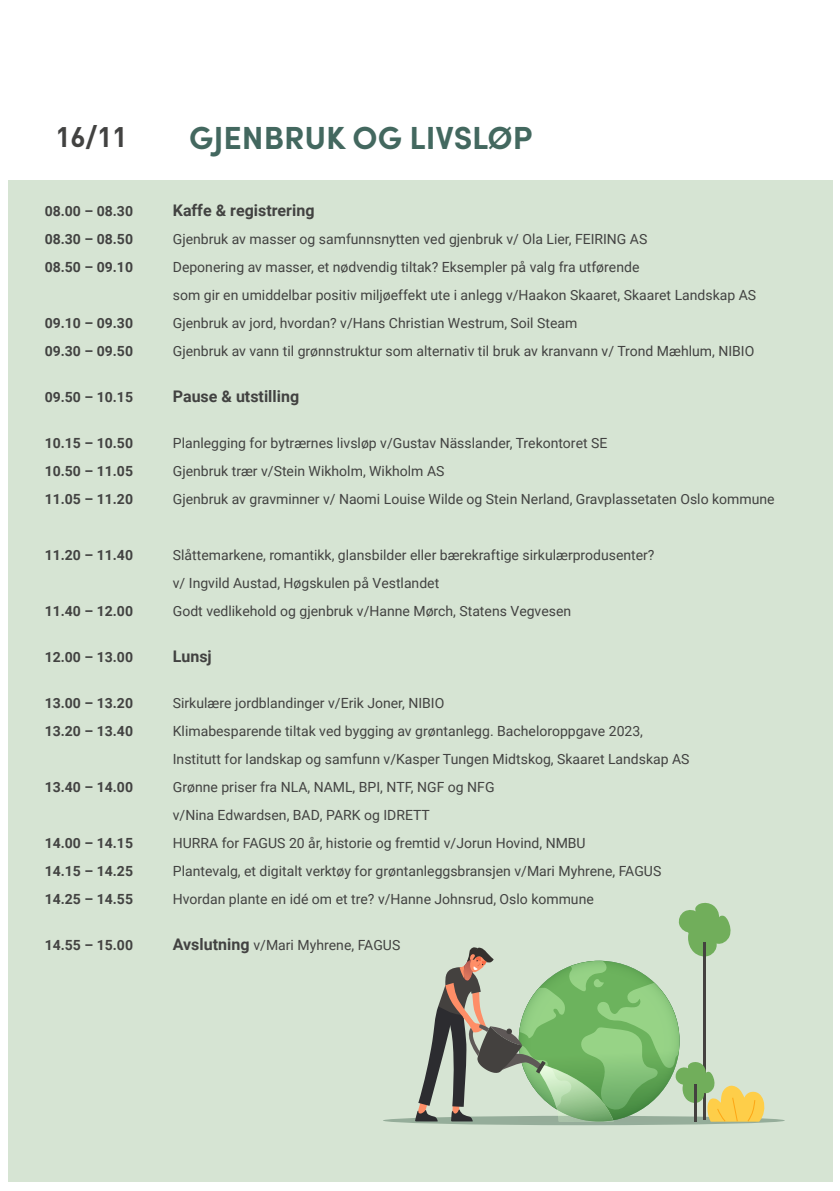
<style>
.page{position:relative;width:840px;height:1191px;background:#fff}
.page>*{position:absolute;margin:0;border:0;box-sizing:border-box;transform-origin:0 0}
.t1{font:700 32px "Sofia Pro";color:#43685f}
.t2{font:700 28px "DINOT";color:#424241}
.t3{font:700 16px "Roboto";color:#424241}
.t4{font:14px/28px "Roboto";color:#424241}
.t5{font:700 14px "Roboto";color:#424241}
.s1{font-weight:700;font-size:16px}
</style>
<div class="page">
<div style="left:8px;top:180px;width:823px;height:1001px;background:#d6e4d3"></div>
<svg style="left:382px;top:1115px;width:402px;height:10px"></svg>
<svg style="left:415px;top:902px;width:350px;height:219px"></svg>
<hr style="left:693px;top:1083px;width:3px;height:38px;background:#44413f">
<h2 class="t2" style="left:55px;top:119px;width:74px">16/11</h2>
<h1 class="t1" style="left:189px;top:113px;width:344px">GJENBRUK OG LIVSLØP</h1>
<p class="t5" style="left:45px;top:201px;width:90px">08.00 – 08.30</p>
<p class="t3" style="left:173px;top:199px;width:143px">Kaffe &amp; registrering</p>
<p class="t5" style="left:45px;top:229px;width:90px">08.30 – 08.50</p>
<p class="t4" style="left:173px;top:225px;width:476px">Gjenbruk av masser og samfunnsnytten ved gjenbruk v/ Ola Lier, FEIRING AS</p>
<p class="t5" style="left:45px;top:257px;width:90px">08.50 – 09.10</p>
<p class="t4" style="left:173px;top:253px;width:584px">Deponering av masser, et nødvendig tiltak? Eksempler på valg fra utførende<br>som gir en umiddelbar positiv miljøeffekt ute i anlegg v/Haakon Skaaret, Skaaret Landskap AS</p>
<p class="t5" style="left:45px;top:313px;width:90px">09.10 – 09.30</p>
<p class="t4" style="left:173px;top:309px;width:406px">Gjenbruk av jord, hvordan? v/Hans Christian Westrum, Soil Steam</p>
<p class="t5" style="left:45px;top:341px;width:90px">09.30 – 09.50</p>
<p class="t4" style="left:173px;top:337px;width:582px">Gjenbruk av vann til grønnstruktur som alternativ til bruk av kranvann v/ Trond Mæhlum, NIBIO</p>
<p class="t5" style="left:45px;top:387px;width:90px">09.50 – 10.15</p>
<p class="t3" style="left:173px;top:385px;width:128px">Pause &amp; utstilling</p>
<p class="t5" style="left:45px;top:433px;width:90px">10.15 – 10.50</p>
<p class="t4" style="left:173px;top:429px;width:436px">Planlegging for bytrærnes livsløp v/Gustav Nässlander, Trekontoret SE</p>
<p class="t5" style="left:45px;top:461px;width:90px">10.50 – 11.05</p>
<p class="t4" style="left:173px;top:457px;width:273px">Gjenbruk trær v/Stein Wikholm, Wikholm AS</p>
<p class="t5" style="left:45px;top:489px;width:90px">11.05 – 11.20</p>
<p class="t4" style="left:173px;top:485px;width:603px">Gjenbruk av gravminner v/ Naomi Louise Wilde og Stein Nerland, Gravplassetaten Oslo kommune</p>
<p class="t5" style="left:45px;top:545px;width:90px">11.20 – 11.40</p>
<p class="t4" style="left:173px;top:541px;width:483px">Slåttemarkene, romantikk, glansbilder eller bærekraftige sirkulærprodusenter? v/ Ingvild Austad, Høgskulen på Vestlandet</p>
<p class="t5" style="left:45px;top:601px;width:90px">11.40 – 12.00</p>
<p class="t4" style="left:173px;top:597px;width:399px">Godt vedlikehold og gjenbruk v/Hanne Mørch, Statens Vegvesen</p>
<p class="t5" style="left:45px;top:647px;width:90px">12.00 – 13.00</p>
<p class="t3" style="left:173px;top:645px;width:40px">Lunsj</p>
<p class="t5" style="left:45px;top:693px;width:90px">13.00 – 13.20</p>
<p class="t4" style="left:173px;top:689px;width:273px">Sirkulære jordblandinger v/Erik Joner, NIBIO</p>
<p class="t5" style="left:45px;top:721px;width:90px">13.20 – 13.40</p>
<p class="t4" style="left:173px;top:717px;width:518px">Klimabesparende tiltak ved bygging av grøntanlegg. Bacheloroppgave 2023,<br>Institutt for landskap og samfunn v/Kasper Tungen Midtskog, Skaaret Landskap AS</p>
<p class="t5" style="left:45px;top:777px;width:90px">13.40 – 14.00</p>
<p class="t4" style="left:173px;top:773px;width:323px">Grønne priser fra NLA, NAML, BPI, NTF, NGF og NFG v/Nina Edwardsen, BAD, PARK og IDRETT</p>
<p class="t5" style="left:45px;top:833px;width:90px">14.00 – 14.15</p>
<p class="t4" style="left:173px;top:829px;width:414px">HURRA for FAGUS 20 år, historie og fremtid v/Jorun Hovind, NMBU</p>
<p class="t5" style="left:45px;top:861px;width:90px">14.15 – 14.25</p>
<p class="t4" style="left:173px;top:857px;width:489px">Plantevalg, et digitalt verktøy for grøntanleggsbransjen v/Mari Myhrene, FAGUS</p>
<p class="t5" style="left:45px;top:889px;width:90px">14.25 – 14.55</p>
<p class="t4" style="left:173px;top:885px;width:422px">Hvordan plante en idé om et tre? v/Hanne Johnsrud, Oslo kommune</p>
<p class="t5" style="left:45px;top:935px;width:90px">14.55 – 15.00</p>
<p class="t4" style="left:173px;top:931px;width:229px"><span class="s1">Avslutning</span> v/Mari Myhrene, FAGUS</p>
</div>
